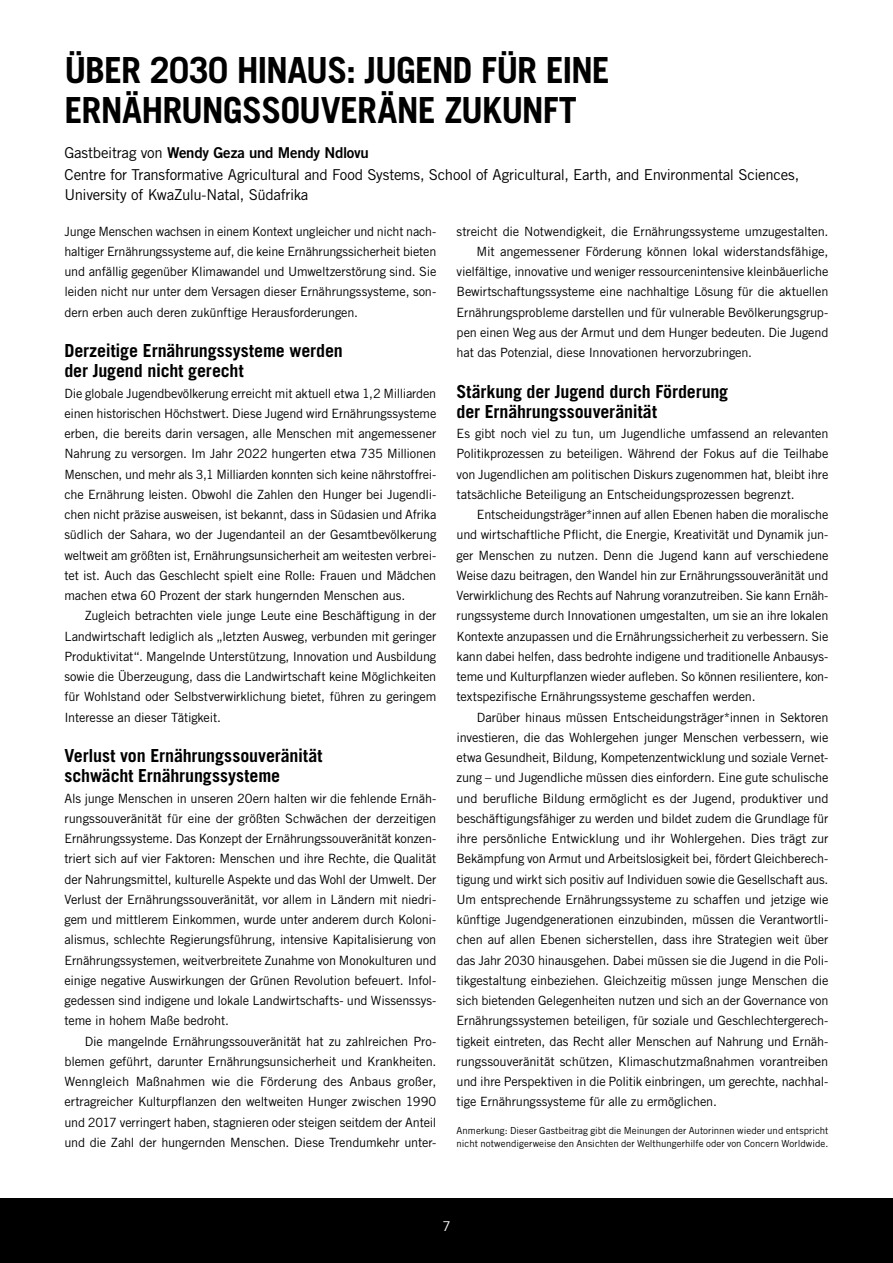
<style>
.page{position:relative;width:893px;height:1263px;background:#fff}
.page>*{position:absolute;margin:0;border:0;box-sizing:border-box;transform-origin:0 0}
.t1{font:700 36px/40.5px "Trade Gothic LT Std";letter-spacing:-.03em;color:#000}
.t2{font:700 18px/20.2px "Trade Gothic LT Std";letter-spacing:-.01em;color:#000}
.t3{font:15px/19.5px "Trade Gothic LT Std";letter-spacing:-.02em;color:#000}
.t4{font:15px "Trade Gothic LT Std Bd 2";letter-spacing:-.015em;color:#000}
.t5{font:13.5px "Trade Gothic LT Std";color:#fff}
.t6{font:12.75px/20.2px "Trade Gothic LT Std";letter-spacing:-.01em;color:#000;text-align:justify}
.t7{font:9.75px/12.8px "Trade Gothic LT Std";letter-spacing:.005em;color:#000}
.s1{font-family:"Trade Gothic LT Std"}
</style>
<div class="page">
<div style="left:0;top:1198px;width:893px;height:65px;background:#000"></div>
<h1 class="t1" style="left:64px;top:49px;width:547px">ÜBER 2030 HINAUS: JUGEND FÜR EINE<br>ERNÄHRUNGSSOUVERÄNE ZUKUNFT</h1>
<p class="t4" style="left:64px;top:143px;width:306px"><span class="s1">Gastbeitrag von</span> Wendy Geza und Mendy Ndlovu</p>
<p class="t3" style="left:64px;top:165px;width:736px">Centre for Transformative Agricultural and Food Systems, School of Agricultural, Earth, and Environmental Sciences,<br>University of KwaZulu-Natal, Südafrika</p>
<p class="t6" style="left:64px;top:221px;width:373px">Junge Menschen wachsen in einem Kontext ungleicher und nicht nach&shy;haltiger Ernährungssysteme auf, die keine Ernährungssicherheit bieten und anfällig gegenüber Klimawandel und Umweltzerstörung sind. Sie leiden nicht nur unter dem Versagen dieser Ernährungssysteme, son&shy;dern erben auch deren zukünftige Herausforderungen.</p>
<h2 class="t2" style="left:64px;top:340px;width:280px">Derzeitige Ernährungssysteme werden der Jugend nicht gerecht</h2>
<p class="t6" style="left:64px;top:383px;width:373px">Die globale Jugendbevölkerung erreicht mit aktuell etwa 1,2 Milliarden einen historischen Höchstwert. Diese Jugend wird Ernährungssysteme erben, die bereits darin versagen, alle Menschen mit angemessener Nahrung zu versorgen. Im Jahr 2022 hungerten etwa 735 Millionen Menschen, und mehr als 3,1 Milliarden konnten sich keine nährstoffrei&shy;che Ernährung leisten. Obwohl die Zahlen den Hunger bei Jugendli&shy;chen nicht präzise ausweisen, ist bekannt, dass in Südasien und Afrika südlich der Sahara, wo der Jugendanteil an der Gesamtbevölkerung weltweit am größten ist, Ernährungsunsicherheit am weitesten verbrei&shy;tet ist. Auch das Geschlecht spielt eine Rolle: Frauen und Mädchen machen etwa 60 Prozent der stark hungernden Menschen aus.</p>
<p class="t6" style="left:64px;top:605px;width:373px;text-indent:20px">Zugleich betrachten viele junge Leute eine Beschäftigung in der Landwirtschaft lediglich als „letzten Ausweg, verbunden mit geringer Produktivitat“. Mangelnde Unterstützung, Innovation und Ausbildung sowie die Überzeugung, dass die Landwirtschaft keine Möglichkeiten für Wohlstand oder Selbstverwirklichung bietet, führen zu geringem Interesse an dieser Tätigkeit.</p>
<h2 class="t2" style="left:64px;top:745px;width:260px">Verlust von Ernährungssouveränität schwächt Ernährungssysteme</h2>
<p class="t6" style="left:64px;top:788px;width:373px">Als junge Menschen in unseren 20ern halten wir die fehlende Ernäh&shy;rungssouveränität für eine der größten Schwächen der derzeitigen Ernährungssysteme. Das Konzept der Ernährungssouveränität konzen&shy;triert sich auf vier Faktoren: Menschen und ihre Rechte, die Qualität der Nahrungsmittel, kulturelle Aspekte und das Wohl der Umwelt. Der Verlust der Ernährungssouveränität, vor allem in Ländern mit niedri&shy;gem und mittlerem Einkommen, wurde unter anderem durch Koloni&shy;alismus, schlechte Regierungsführung, intensive Kapitalisierung von Ernährungssystemen, weitverbreitete Zunahme von Monokulturen und einige negative Auswirkungen der Grünen Revolution befeuert. Infol&shy;gedessen sind indigene und lokale Landwirtschafts- und Wissenssys&shy;teme in hohem Maße bedroht.</p>
<p class="t6" style="left:64px;top:1031px;width:373px;text-indent:20px">Die mangelnde Ernährungssouveränität hat zu zahlreichen Pro&shy;blemen geführt, darunter Ernährungsunsicherheit und Krankheiten.<br>Wenngleich Maßnahmen wie die Förderung des Anbaus großer, ertragreicher Kulturpflanzen den weltweiten Hunger zwischen 1990 und 2017 verringert haben, stagnieren oder steigen seitdem der Anteil und die Zahl der hungernden Menschen. Diese Trendumkehr unter-</p>
<p class="t6" style="left:457px;top:221px;width:373px">streicht die Notwendigkeit, die Ernährungssysteme umzugestalten.</p>
<p class="t6" style="left:477px;top:241px;width:353px">Mit angemessener Förderung können lokal widerstandsfähige,</p>
<p class="t6" style="left:457px;top:261px;width:373px">vielfältige, innovative und weniger ressourcenintensive kleinbäuerliche</p>
<p class="t6" style="left:457px;top:281px;width:373px">Bewirtschaftungssysteme eine nachhaltige Lösung für die aktuellen</p>
<p class="t6" style="left:457px;top:302px;width:373px">Ernährungsprobleme darstellen und für vulnerable Bevölkerungsgrup-</p>
<p class="t6" style="left:457px;top:322px;width:373px">pen einen Weg aus der Armut und dem Hunger bedeuten. Die Jugend</p>
<p class="t6" style="left:457px;top:342px;width:297px">hat das Potenzial, diese Innovationen hervorzubringen.</p>
<h2 class="t2" style="left:457px;top:381px;width:273px">Stärkung der Jugend durch Förderung der Ernährungssouveränität</h2>
<p class="t6" style="left:457px;top:423px;width:373px">Es gibt noch viel zu tun, um Jugendliche umfassend an relevanten Politikprozessen zu beteiligen. Während der Fokus auf die Teilhabe von Jugendlichen am politischen Diskurs zugenommen hat, bleibt ihre tatsächliche Beteiligung an Entscheidungsprozessen begrenzt.</p>
<p class="t6" style="left:457px;top:504px;width:373px;text-indent:20px">Entscheidungsträger*innen auf allen Ebenen haben die moralische und wirtschaftliche Pflicht, die Energie, Kreativität und Dynamik jun&shy;ger Menschen zu nutzen. Denn die Jugend kann auf verschiedene Weise dazu beitragen, den Wandel hin zur Ernährungssouveränität und Verwirklichung des Rechts auf Nahrung voranzutreiben. Sie kann Ernäh&shy;rungssysteme durch Innovationen umgestalten, um sie an ihre lokalen Kontexte anzupassen und die Ernährungssicherheit zu verbessern. Sie kann dabei helfen, dass bedrohte indigene und traditionelle Anbausys&shy;teme und Kulturpflanzen wieder aufleben. So können resilientere, kon&shy;textspezifische Ernährungssysteme geschaffen werden.</p>
<p class="t6" style="left:457px;top:707px;width:373px;text-indent:20px">Darüber hinaus müssen Entscheidungsträger*innen in Sektoren investieren, die das Wohlergehen junger Menschen verbessern, wie etwa Gesundheit, Bildung, Kompetenzentwicklung und soziale Vernet&shy;zung – und Jugendliche müssen dies einfordern. Eine gute schulische und berufliche Bildung ermöglicht es der Jugend, produktiver und beschäftigungsfähiger zu werden und bildet zudem die Grundlage für ihre persönliche Entwicklung und ihr Wohlergehen. Dies trägt zur Bekämpfung von Armut und Arbeitslosigkeit bei, fördert Gleichberech&shy;tigung und wirkt sich positiv auf Individuen sowie die Gesellschaft aus.<br>Um entsprechende Ernährungssysteme zu schaffen und jetzige wie künftige Jugendgenerationen einzubinden, müssen die Verantwortli&shy;chen auf allen Ebenen sicherstellen, dass ihre Strategien weit über das Jahr 2030 hinausgehen. Dabei müssen sie die Jugend in die Poli&shy;tikgestaltung einbeziehen. Gleichzeitig müssen junge Menschen die sich bietenden Gelegenheiten nutzen und sich an der Governance von Ernährungssystemen beteiligen, für soziale und Geschlechtergerech&shy;tigkeit eintreten, das Recht aller Menschen auf Nahrung und Ernäh&shy;rungssouveränität schützen, Klimaschutzmaßnahmen vorantreiben und ihre Perspektiven in die Politik einbringen, um gerechte, nachhal&shy;tige Ernährungssysteme für alle zu ermöglichen.</p>
<p class="t7" style="left:457px;top:1124px;width:373px">Anmerkung: Dieser Gastbeitrag gibt die Meinungen der Autorinnen wieder und entspricht nicht notwendigerweise den Ansichten der Welthungerhilfe oder von Concern Worldwide.</p>
<p class="t5" style="left:442px;top:1218px;width:10px">7</p>
</div>
